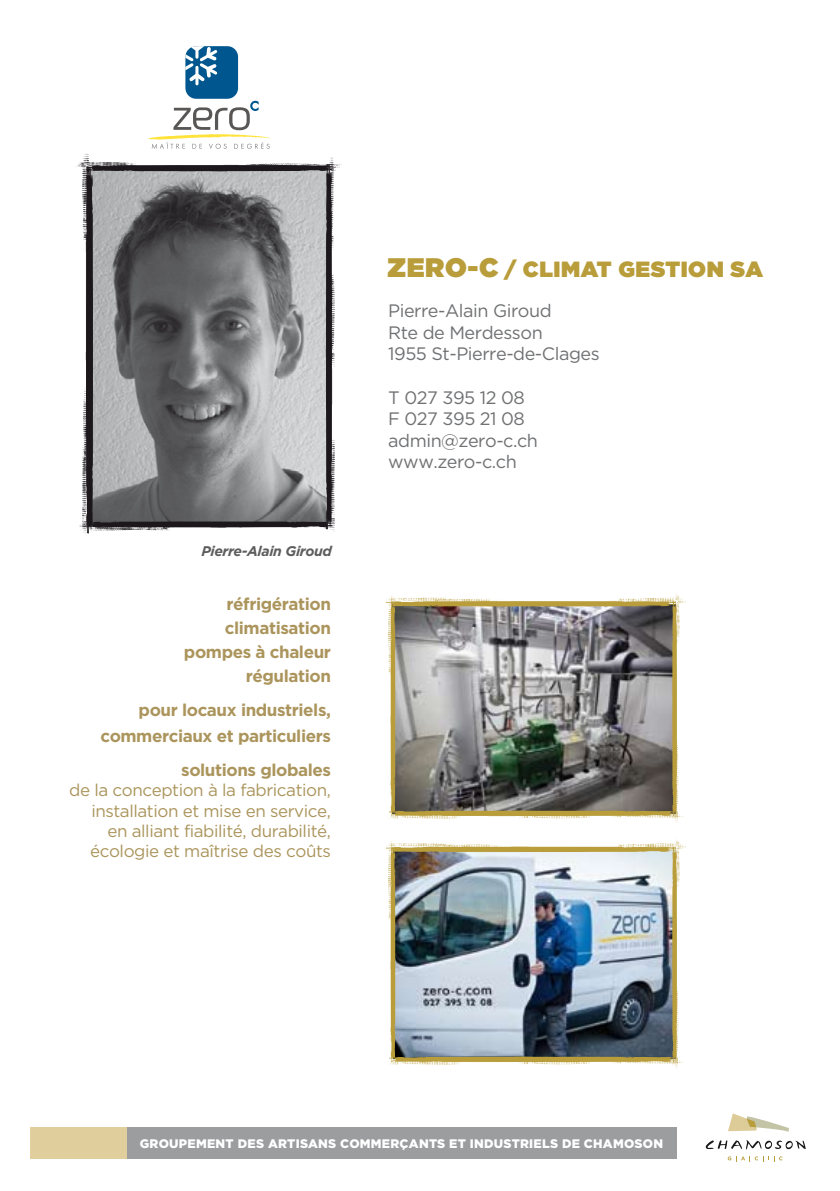
<style>
.page{position:relative;width:840px;height:1191px;background:#fff}
.page>*{position:absolute;margin:0;border:0;box-sizing:border-box;transform-origin:0 0}
.t1{font:900 22px "Gotham";letter-spacing:.025em;color:#b89d3a}
.t2{font:18px/21.6px "Gotham";letter-spacing:-.025em;color:#707173}
.t3{font:700 17px/24px "Gotham";letter-spacing:-.025em;color:#ab955c;text-align:right}
.t4{font:17px/20.4px "Gotham";letter-spacing:-.025em;color:#ab955c;text-align:right}
.t5{font:italic 700 14px "Gotham";letter-spacing:-.025em;color:#5d5d5f}
.t6{font:900 12.4px "Gotham";letter-spacing:.02em;color:#fff}
.s1{font-size:26.8px}
</style>
<div class="page">
<div style="left:30px;top:1127px;width:98px;height:31px;background:#e0cf9c"></div>
<svg style="left:727px;top:1156px;width:55px;height:5px"></svg>
<div style="left:127px;top:1127px;width:549px;height:31px;background:#9c9d9f"></div>
<svg style="left:728px;top:1113px;width:60px;height:18px"></svg>
<svg style="left:705px;top:1140px;width:100px;height:9px"></svg>
<svg style="left:385px;top:594px;width:300px;height:229px"></svg>
<img style="left:385px;top:840px;width:300px;height:229px">
<svg style="left:76px;top:46px;width:266px;height:489px"></svg>
<p class="t1" style="left:387px;top:256px;width:377px"><span class="s1">ZERO-C</span> / CLIMAT GESTION SA</p>
<p class="t5" style="left:201px;top:542px;width:132px">Pierre-Alain Giroud</p>
<p class="t3" style="left:184px;top:591px;width:148px">réfrigération climatisation pompes à chaleur régulation</p>
<p class="t3" style="left:100px;top:696px;width:232px;line-height:26px">pour locaux industriels, commerciaux et particuliers</p>
<p class="t3" style="left:181px;top:757px;width:151px">solutions globales</p>
<p class="t4" style="left:69px;top:779px;width:263px">de la conception à la fabrication, installation et mise en service, en alliant fiabilité, durabilité, écologie et maîtrise des coûts</p>
<p class="t2" style="left:388px;top:299px;width:213px">Pierre-Alain Giroud<br>Rte de Merdesson<br>1955 St-Pierre-de-Clages</p>
<p class="t2" style="left:388px;top:386px;width:151px">T 027 395 12 08<br>F 027 395 21 08 admin@zero-c.ch www.zero-c.ch</p>
<p class="t6" style="left:140px;top:1136px;width:524px">GROUPEMENT DES ARTISANS COMMERÇANTS ET INDUSTRIELS DE CHAMOSON</p>
</div>
